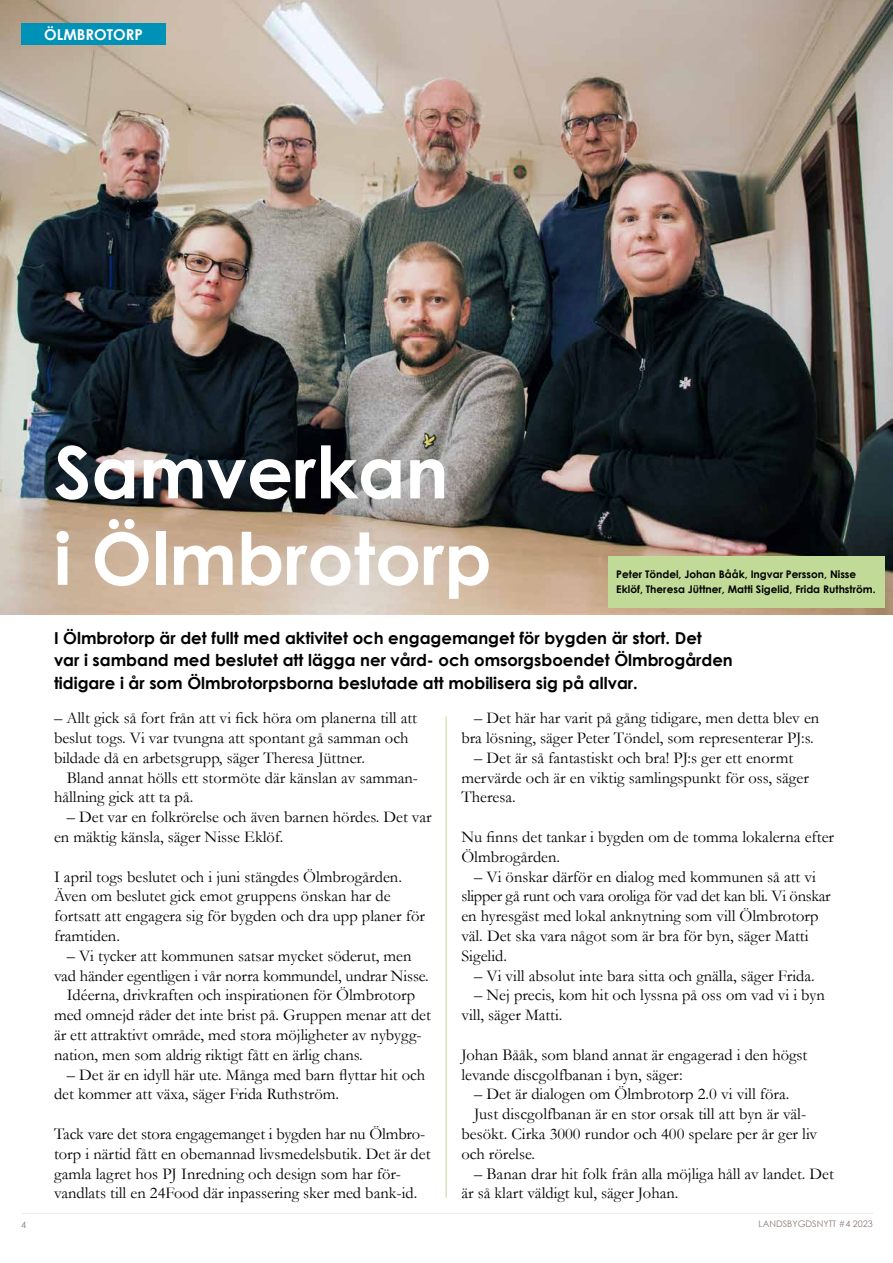
<style>
.page{position:relative;width:893px;height:1263px;background:#fff}
.page>*{position:absolute;margin:0;border:0;box-sizing:border-box;transform-origin:0 0}
.t1{font:700 72px "Century Gothic";color:#fff}
.t2{font:16.5px/19.8px "Garamond";color:#000}
.t3{font:700 16.5px/22.5px "Century Gothic";color:#000}
.t4{font:700 15px "Century Gothic";color:#fff}
.t5{font:700 10.5px "Century Gothic";color:#000}
.t6{font:9px "Century Gothic";color:#887c77}
</style>
<div class="page">
<img style="left:0;top:0;width:893px;height:614px">
<hr style="left:21px;top:1213px;width:852px;height:1px;background:#eceae6">
<div style="left:608px;top:556px;width:276px;height:51px;background:#c1da98"></div>
<hr style="left:446px;top:716px;width:1px;height:482px;background:#c1da98">
<div style="left:21px;top:23px;width:145px;height:22px;background:#0092b6"></div>
<p class="t4" style="left:44px;top:25px;width:100px">ÖLMBROTORP</p>
<h1 class="t1" style="left:54px;top:427px;width:396px">Samverkan</h1>
<h1 class="t1" style="left:54px;top:513px;width:439px">i Ölmbrotorp</h1>
<p class="t5" style="left:616px;top:568px;width:242px">Peter Töndel, Johan Bååk, Ingvar Persson, Nisse</p>
<p class="t5" style="left:616px;top:583px;width:261px">Eklöf, Theresa Jüttner, Matti Sigelid, Frida Ruthström.</p>
<h4 class="t3" style="left:54px;top:626px;width:680px">I Ölmbrotorp är det fullt med aktivitet och engagemanget för bygden är stort. Det<br>var i samband med beslutet att lägga ner vård- och omsorgsboendet Ölmbrogården tidigare i år som Ölmbrotorpsborna beslutade att mobilisera sig på allvar.</h4>
<p class="t2" style="left:54px;top:708px;width:365px">– Allt gick så fort från att vi fick höra om planerna till att</p>
<p class="t2" style="left:54px;top:728px;width:356px">beslut togs. Vi var tvungna att spontant gå samman och bildade då en arbetsgrupp, säger Theresa Jüttner.</p>
<p class="t2" style="left:54px;top:767px;width:366px;text-indent:13px">Bland annat hölls ett stormöte där känslan av samman&shy;hållning gick att ta på.</p>
<p class="t2" style="left:54px;top:807px;width:379px;text-indent:13px">– Det var en folkrörelse och även barnen hördes. Det var en mäktig känsla, säger Nisse Eklöf.</p>
<p class="t2" style="left:54px;top:866px;width:372px">I april togs beslutet och i juni stängdes Ölmbrogården.<br>Även om beslutet gick emot gruppens önskan har de fortsatt att engagera sig för bygden och dra upp planer för framtiden.</p>
<p class="t2" style="left:54px;top:945px;width:376px;text-align:center">– Vi tycker att kommunen satsar mycket söderut, men<br>vad händer egentligen i vår norra kommundel, undrar Nisse.</p>
<p class="t2" style="left:54px;top:985px;width:378px;text-indent:13px">Idéerna, drivkraften och inspirationen för Ölmbrotorp med omnejd råder det inte brist på. Gruppen menar att det är ett attraktivt område, med stora möjligheter av nybygg&shy;nation, men som aldrig riktigt fått en ärlig chans.</p>
<p class="t2" style="left:54px;top:1064px;width:373px;text-indent:13px">– Det är en idyll här ute. Många med barn flyttar hit och det kommer att växa, säger Frida Ruthström.</p>
<p class="t2" style="left:54px;top:1124px;width:373px">Tack vare det stora engagemanget i bygden har nu Ölmbro-</p>
<p class="t2" style="left:54px;top:1143px;width:378px">torp i närtid fått en obemannad livsmedelsbutik. Det är det gamla lagret hos PJ Inredning och design som har för&shy;vandlats till en 24Food där inpassering sker med bank-id.</p>
<p class="t2" style="left:461px;top:708px;width:359px;text-indent:13px">– Det här har varit på gång tidigare, men detta blev en bra lösning, säger Peter Töndel, som representerar PJ:s.</p>
<p class="t2" style="left:461px;top:747px;width:349px;text-indent:13px">– Det är så fantastiskt och bra! PJ:s ger ett enormt mervärde och är en viktig samlingspunkt för oss, säger<br>Theresa.</p>
<p class="t2" style="left:461px;top:827px;width:374px">Nu finns det tankar i bygden om de tomma lokalerna efter</p>
<p class="t2" style="left:461px;top:846px;width:100px">Ölmbrogården.</p>
<p class="t2" style="left:461px;top:866px;width:371px;text-indent:13px">– Vi önskar därför en dialog med kommunen så att vi slipper gå runt och vara oroliga för vad det kan bli. Vi önskar en hyresgäst med lokal anknytning som vill Ölmbrotorp väl. Det ska vara något som är bra för byn, säger Matti Sigelid.</p>
<p class="t2" style="left:474px;top:965px;width:342px">– Vi vill absolut inte bara sitta och gnälla, säger Frida.</p>
<p class="t2" style="left:461px;top:985px;width:365px;text-indent:13px">– Nej precis, kom hit och lyssna på oss om vad vi i byn vill, säger Matti.</p>
<p class="t2" style="left:461px;top:1044px;width:348px">Johan Bååk, som bland annat är engagerad i den högst levande discgolfbanan i byn, säger:</p>
<p class="t2" style="left:474px;top:1084px;width:317px">– Det är dialogen om Ölmbrotorp 2.0 vi vill föra.</p>
<p class="t2" style="left:461px;top:1104px;width:357px;text-indent:13px">Just discgolfbanan är en stor orsak till att byn är väl&shy;besökt. Cirka 3000 rundor och 400 spelare per år ger liv och rörelse.</p>
<p class="t2" style="left:461px;top:1163px;width:374px;text-indent:13px">– Banan drar hit folk från alla möjliga håll av landet. Det är så klart väldigt kul, säger Johan.</p>
<p class="t6" style="left:21px;top:1219px;width:6px">4</p>
<p class="t6" style="left:759px;top:1218px;width:116px">LANDSBYGDSNYTT #4 2023</p>
</div>
